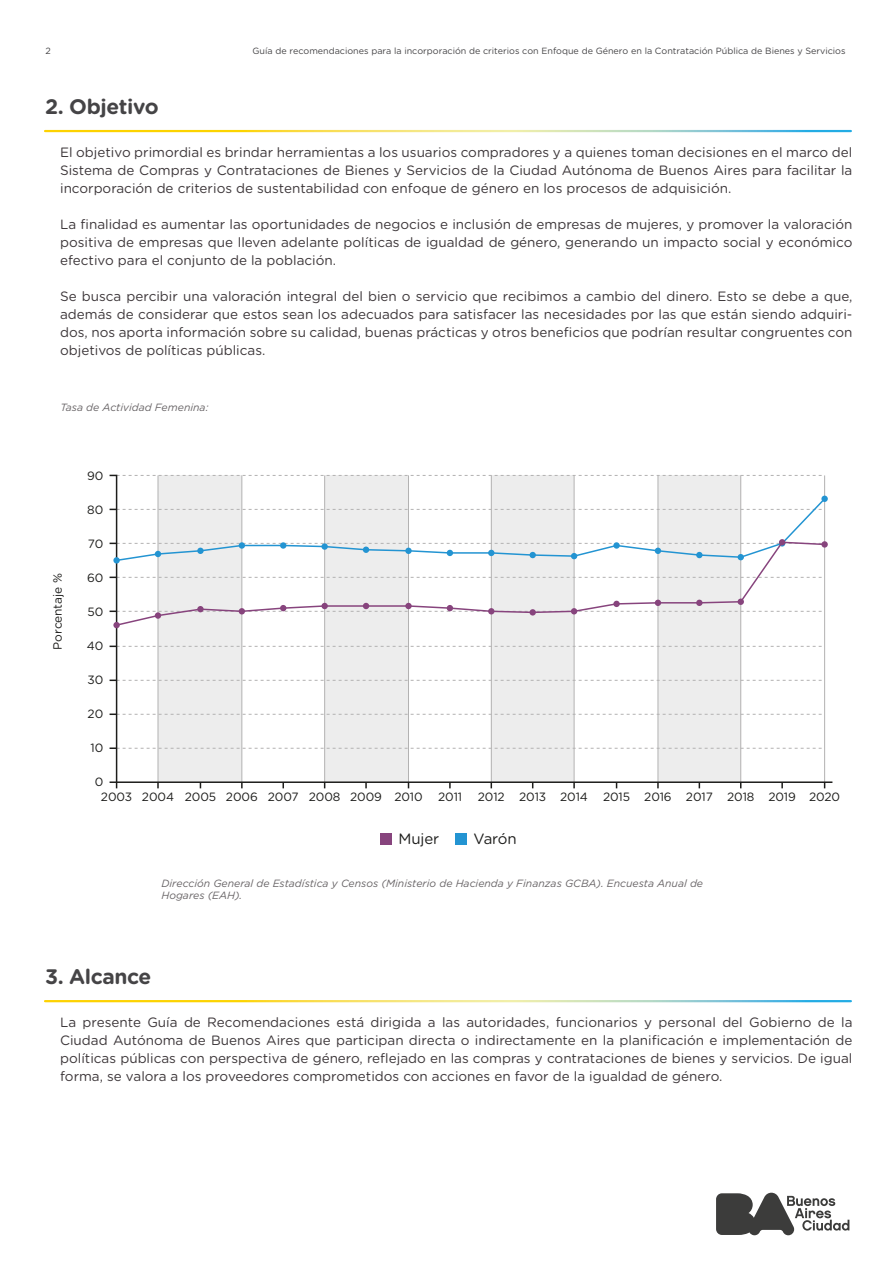
<style>
.page{position:relative;width:893px;height:1263px;background:#fff}
.page>*{position:absolute;margin:0;border:0;box-sizing:border-box;transform-origin:0 0}
.t1{font:700 21px "Gotham Rounded";letter-spacing:-.02em;color:#454446}
.t2{font:15px "Gotham Rounded";letter-spacing:-.005em;color:#1d1d1b}
.t3{font:13.5px/18px "Gotham Rounded";color:#3c3639;text-align:justify}
.t4{font:12px "Gotham Rounded";letter-spacing:-.005em;color:#1d1d1b}
.t5{font:italic 10.5px/12px "Gotham";color:#686466}
.t6{font:9px "Gotham Rounded";color:#454446}
</style>
<div class="page">
<svg style="left:716px;top:1193px;width:133px;height:42px"></svg>
<hr style="left:117px;top:781px;width:715px;height:2px;background:#1d1d1b">
<svg style="left:109px;top:474px;width:716px;height:315px"></svg>
<svg style="left:115px;top:541px;width:711px;height:86px"></svg>
<div style="left:738px;top:598px;width:6px;height:7px;background:#87447d;border-radius:50%"></div>
<div style="left:381px;top:833px;width:11px;height:12px;background:#87447d"></div>
<div style="left:456px;top:833px;width:11px;height:12px;background:#2394d2"></div>
<p class="t6" style="left:46px;top:45px;width:7px">2</p>
<p class="t6" style="left:253px;top:45px;width:594px">Guía de recomendaciones para la incorporación de criterios con Enfoque de Género en la Contratación Pública de Bienes y Servicios</p>
<h1 class="t1" style="left:45px;top:91px;width:115px">2. Objetivo</h1>
<p class="t3" style="left:60px;top:142px;width:794px">El objetivo primordial es brindar herramientas a los usuarios compradores y a quienes toman decisiones en el marco del Sistema de Compras y Contrataciones de Bienes y Servicios de la Ciudad Autónoma de Buenos Aires para facilitar la incorporación de criterios de sustentabilidad con enfoque de género en los procesos de adquisición.</p>
<p class="t3" style="left:60px;top:214px;width:794px">La finalidad es aumentar las oportunidades de negocios e inclusión de empresas de mujeres, y promover la valoración positiva de empresas que lleven adelante políticas de igualdad de género, generando un impacto social y económico efectivo para el conjunto de la población.</p>
<p class="t3" style="left:60px;top:286px;width:794px">Se busca percibir una valoración integral del bien o servicio que recibimos a cambio del dinero. Esto se debe a que, además de considerar que estos sean los adecuados para satisfacer las necesidades por las que están siendo adquiri&shy;dos, nos aporta información sobre su calidad, buenas prácticas y otros beneficios que podrían resultar congruentes con objetivos de políticas públicas.</p>
<p class="t5" style="left:60px;top:401px;width:149px">Tasa de Actividad Femenina:</p>
<p class="t4" style="left:49px;top:649px;width:78px;rotate:-90deg">Porcentaje %</p>
<p class="t4" style="left:87px;top:467px;width:18px">90</p>
<p class="t4" style="left:87px;top:501px;width:18px">80</p>
<p class="t4" style="left:88px;top:535px;width:17px">70</p>
<p class="t4" style="left:87px;top:569px;width:18px">60</p>
<p class="t4" style="left:87px;top:603px;width:17px">50</p>
<p class="t4" style="left:87px;top:637px;width:18px">40</p>
<p class="t4" style="left:87px;top:671px;width:17px">30</p>
<p class="t4" style="left:88px;top:706px;width:17px">20</p>
<p class="t4" style="left:90px;top:740px;width:14px">10</p>
<p class="t4" style="left:95px;top:774px;width:10px">0</p>
<p class="t4" style="left:101px;top:789px;width:323px">2003 2004 2005 2006 2007 2008 2009 2010</p>
<p class="t4" style="left:438px;top:789px;width:26px">2011</p>
<p class="t4" style="left:478px;top:789px;width:112px">2012 2013 2014</p>
<p class="t4" style="left:603px;top:789px;width:239px">2015 2016 2017 2018 2019 2020</p>
<p class="t2" style="left:399px;top:828px;width:42px">Mujer</p>
<p class="t2" style="left:474px;top:828px;width:45px">Varón</p>
<p class="t5" style="left:161px;top:877px;width:543px">Dirección General de Estadística y Censos (Ministerio de Hacienda y Finanzas GCBA). Encuesta Anual de<br>Hogares (EAH).</p>
<h1 class="t1" style="left:45px;top:961px;width:108px">3. Alcance</h1>
<p class="t3" style="left:60px;top:1012px;width:794px">La presente Guía de Recomendaciones está dirigida a las autoridades, funcionarios y personal del Gobierno de la Ciudad Autónoma de Buenos Aires que participan directa o indirectamente en la planificación e implementación de políticas públicas con perspectiva de género, reflejado en las compras y contrataciones de bienes y servicios. De igual forma, se valora a los proveedores comprometidos con acciones en favor de la igualdad de género.</p>
</div>
